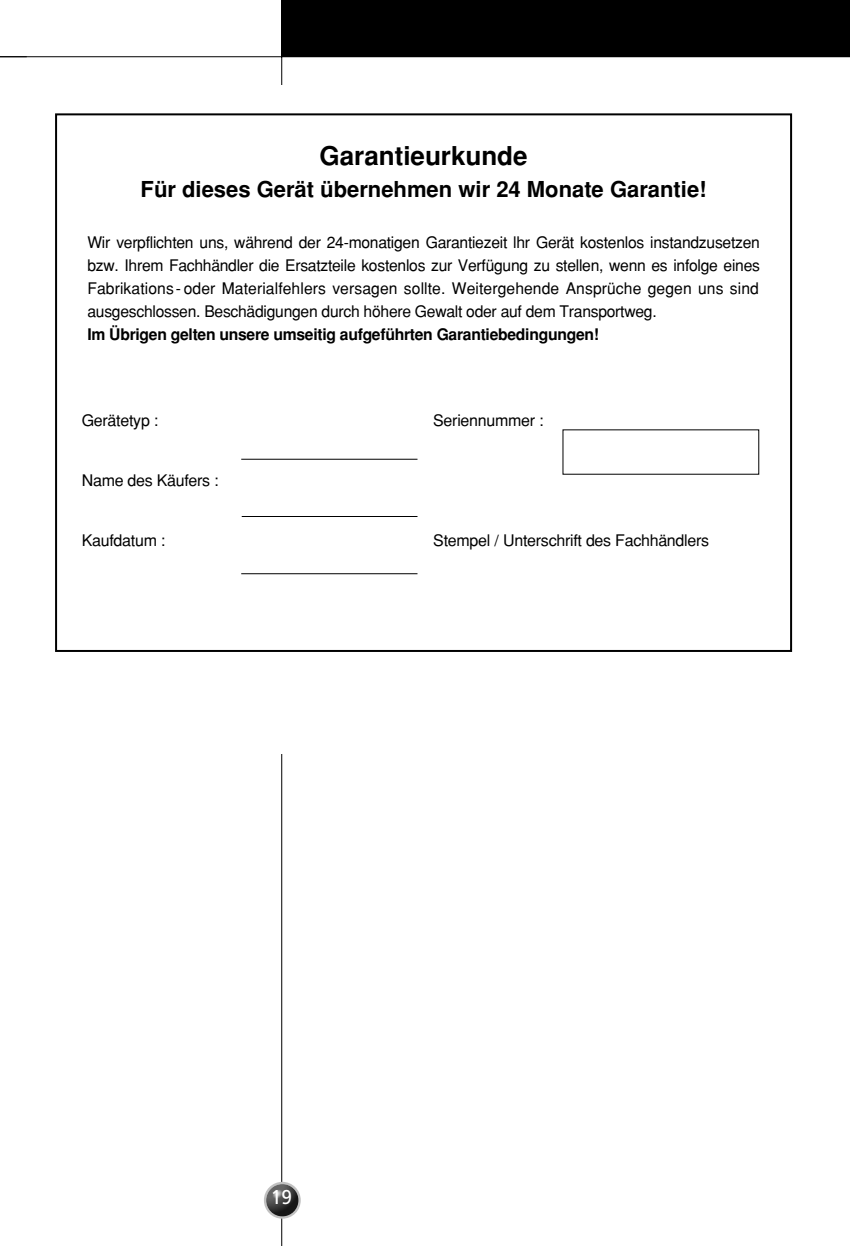
<style>
.page{position:relative;width:850px;height:1246px;background:#fff}
.page>*{position:absolute;margin:0;border:0;box-sizing:border-box;transform-origin:0 0}
.t1{font:700 26px "Helvetica";color:#000}
.t2{font:700 22px "Helvetica";color:#000}
.t3{font:20px "Frutiger";color:#fff;scale:.95 1}
.t4{font:16px/23px "Helvetica";letter-spacing:-.015em;color:#000;text-align:justify}
.t5{font:700 16px "Helvetica";letter-spacing:-.015em;color:#000}
</style>
<div class="page">
<div style="left:282px;top:0;width:568px;height:57px;background:#000"></div>
<hr style="left:0;top:56px;width:850px;height:1px;background:#000">
<hr style="left:281px;top:0;width:1px;height:1246px;background:#000">
<svg style="left:264px;top:1182px;width:37px;height:37px"></svg>
<img style="left:266px;top:1184px;width:32px;height:32px;border-radius:50%">
<svg style="left:0;top:56px;width:27px;height:1px"></svg>
<hr style="left:241px;top:459px;width:177px;height:1px;background:#000">
<hr style="left:242px;top:516px;width:176px;height:1px;background:#000">
<hr style="left:241px;top:573px;width:177px;height:1px;background:#000">
<h1 class="t1" style="left:320px;top:146px;width:210px">Garantieurkunde</h1>
<h2 class="t2" style="left:141px;top:181px;width:567px">Für dieses Gerät übernehmen wir 24 Monate Garantie!</h2>
<p class="t4" style="left:87px;top:233px;width:674px">Wir verpflichten uns, während der 24-monatigen Garantiezeit lhr Gerät kostenlos instandzusetzen bzw. Ihrem Fachhändler die Ersatzteile kostenlos zur Verfügung zu stellen, wenn es infolge eines Fabrikations- oder Materialfehlers versagen sollte. Weitergehende Ansprüche gegen uns sind ausgeschlossen. Beschädigungen durch höhere Gewalt oder auf dem Transportweg.</p>
<p class="t5" style="left:87px;top:329px;width:513px">Im Übrigen gelten unsere umseitig aufgeführten Garantiebedingungen!</p>
<p class="t4" style="left:82px;top:411px;width:78px">Gerätetyp :</p>
<p class="t4" style="left:433px;top:411px;width:112px">Seriennummer :</p>
<p class="t4" style="left:82px;top:471px;width:138px">Name des Käufers :</p>
<p class="t4" style="left:82px;top:531px;width:85px">Kaufdatum :</p>
<p class="t4" style="left:433px;top:531px;width:277px">Stempel / Unterschrift des Fachhändlers</p>
<p class="t3" style="left:271px;top:1190px;width:24px">19</p>
</div>
